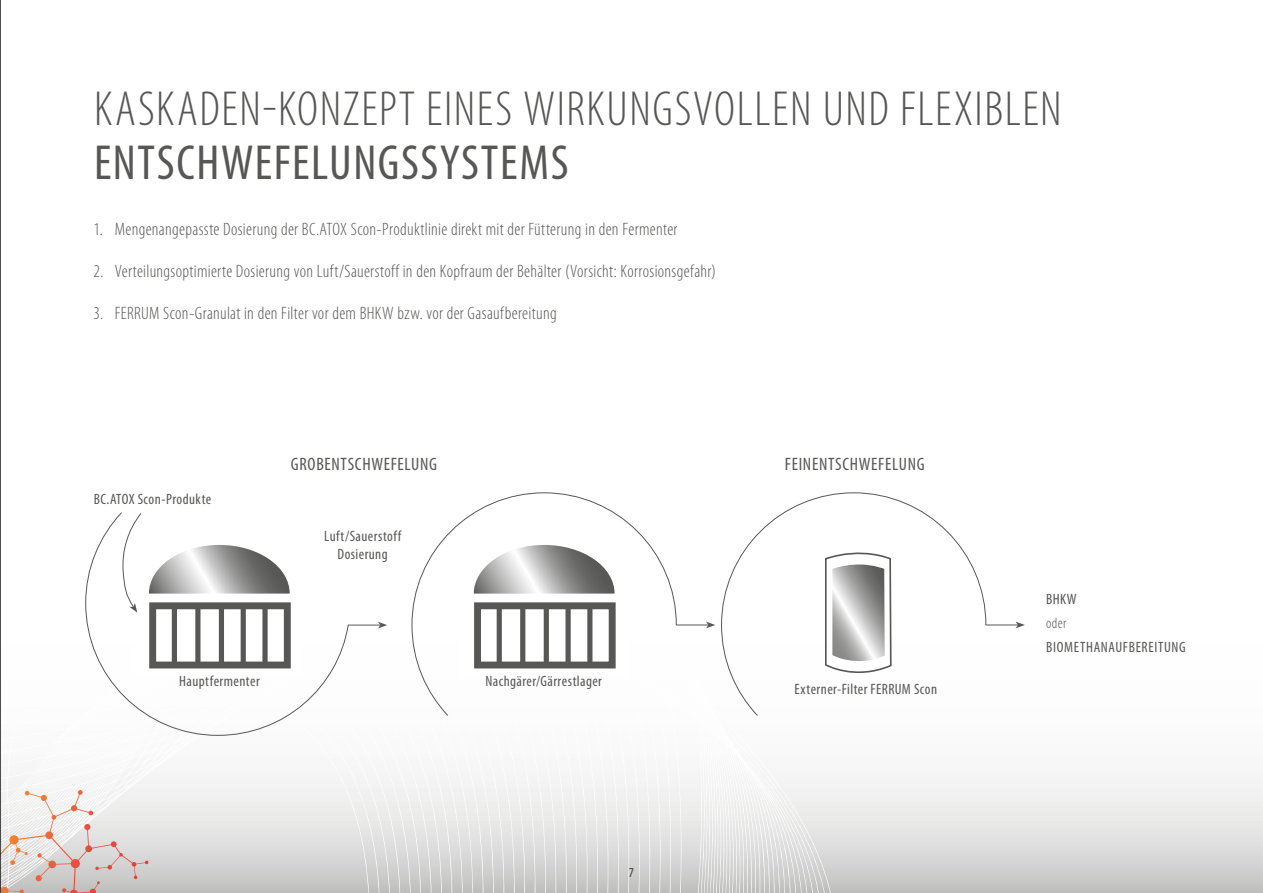
<style>
.page{position:relative;width:1263px;height:893px;background:#fff}
.page>*{position:absolute;margin:0;border:0;box-sizing:border-box;transform-origin:0 0}
.t1{font:300 condensed 49.5px "Myriad Pro";letter-spacing:.035em;color:#575756}
.t2{font:condensed 49.5px "Myriad Pro";letter-spacing:.03em;color:#575756}
.t3{font:300 condensed 18px "Myriad Pro";letter-spacing:.015em;color:#575756}
.t4{font:condensed 18px "Myriad Pro";letter-spacing:.035em;color:#575756}
.t5{font:condensed 15px/18px "Myriad Pro";letter-spacing:.03em;color:#575756;text-align:center}
.t6{font:300 condensed 15px "Myriad Pro";color:#575756}
.t7{font:condensed 13.5px "Myriad Pro";color:#3c3c3b}
</style>
<div class="page">
<svg style="left:986px;top:616px;width:277px;height:277px"></svg>
<svg style="left:1px;top:661px;width:1065px;height:232px"></svg>
<svg style="left:1px;top:791px;width:99px;height:102px"></svg>
<svg style="left:85px;top:512px;width:264px;height:224px"></svg>
<hr style="left:348px;top:625px;width:32px;height:1px;background:#575756">
<svg style="left:378px;top:622px;width:9px;height:6px"></svg>
<svg style="left:411px;top:492px;width:266px;height:224px"></svg>
<hr style="left:676px;top:625px;width:32px;height:1px;background:#575756">
<svg style="left:706px;top:622px;width:9px;height:6px"></svg>
<svg style="left:721px;top:492px;width:265px;height:224px"></svg>
<hr style="left:985px;top:625px;width:33px;height:1px;background:#575756">
<svg style="left:1015px;top:622px;width:10px;height:6px"></svg>
<svg style="left:121px;top:512px;width:182px;height:164px"></svg>
<svg style="left:824px;top:547px;width:68px;height:134px"></svg>
<hr style="left:0;top:0;width:1px;height:893px;background:#000">
<h1 class="t1" style="left:94px;top:79px;width:969px">KASKADEN-KONZEPT EINES WIRKUNGSVOLLEN UND FLEXIBLEN</h1>
<h1 class="t2" style="left:94px;top:132px;width:476px">ENTSCHWEFELUNGSSYSTEMS</h1>
<p class="t3" style="left:94px;top:218px;width:585px">1. Mengenangepasste Dosierung der BC.ATOX Scon-Produktlinie direkt mit der Fütterung in den Fermenter</p>
<p class="t3" style="left:94px;top:260px;width:624px">2. Verteilungsoptimierte Dosierung von Luft/Sauerstoff in den Kopfraum der Behälter (Vorsicht: Korrosionsgefahr)</p>
<p class="t3" style="left:94px;top:302px;width:465px">3. FERRUM Scon-Granulat in den Filter vor dem BHKW bzw. vor der Gasaufbereitung</p>
<p class="t5" style="left:94px;top:490px;width:119px">BC.ATOX Scon-Produkte</p>
<p class="t4" style="left:291px;top:453px;width:148px">GROBENTSCHWEFELUNG</p>
<p class="t4" style="left:785px;top:453px;width:141px">FEINENTSCHWEFELUNG</p>
<p class="t5" style="left:324px;top:526px;width:78px">Luft/Sauerstoff<br>Dosierung</p>
<p class="t5" style="left:179px;top:672px;width:82px">Hauptfermenter</p>
<p class="t5" style="left:485px;top:672px;width:118px">Nachgärer/Gärrestlager</p>
<p class="t7" style="left:629px;top:864px;width:7px">7</p>
<p class="t5" style="left:795px;top:680px;width:144px">Externer-Filter FERRUM Scon</p>
<p class="t5" style="left:1046px;top:590px;width:32px">BHKW</p>
<p class="t6" style="left:1046px;top:614px;width:22px">oder</p>
<p class="t5" style="left:1046px;top:638px;width:141px">BIOMETHANAUFBEREITUNG</p>
</div>
